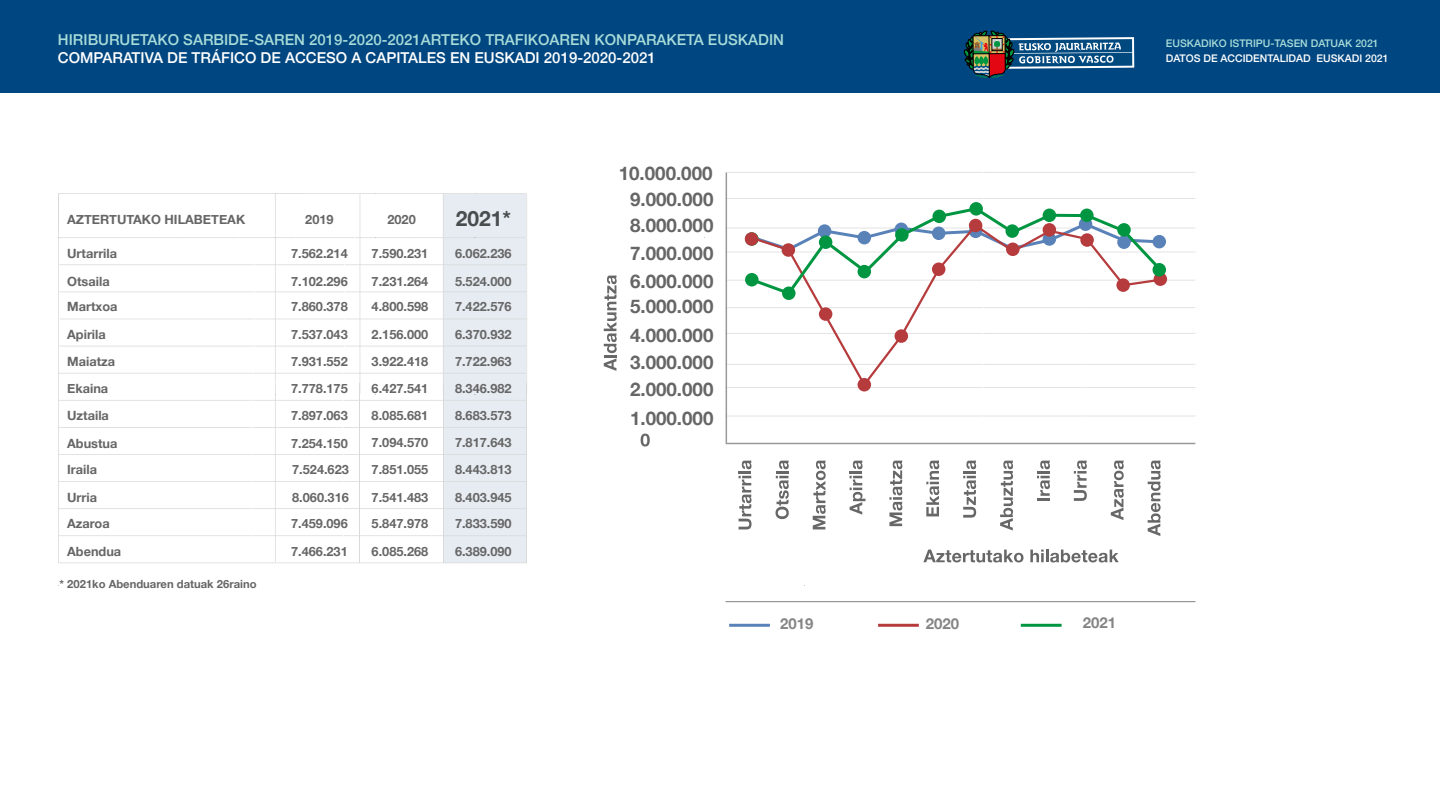
<style>
.page{position:relative;width:1440px;height:810px;background:#fff}
.page>*{position:absolute;margin:0;border:0;box-sizing:border-box;transform-origin:0 0}
.t1{font:700 21px "Helvetica Neue";color:#494d4e}
.t2{font:700 18.75px "Helvetica Neue";color:#666}
.t3{font:500 15px "Helvetica Neue";color:#a8dbd8}
.t4{font:500 15px "Helvetica Neue";color:#fff}
.t5{font:700 15px "Helvetica Neue";color:#858585}
.t6{font:700 12.75px "Helvetica Neue";color:#666}
.t7{font:700 11.25px "Helvetica Neue";color:#666}
.t8{font:500 10.5px "Helvetica Neue";color:#a8dbd8}
.t9{font:500 10.5px "Helvetica Neue";color:#fff}
</style>
<div class="page">
<div style="left:0;top:0;width:1440px;height:93px;background:#004781"></div>
<svg style="left:964px;top:30px;width:170px;height:48px"></svg>
<hr style="left:526px;top:194px;width:1px;height:43px;background:#d9d9d9">
<hr style="left:526px;top:238px;width:1px;height:156px;background:#d9d9d9">
<hr style="left:526px;top:383px;width:1px;height:179px;background:#d9d9d9">
<svg style="left:58px;top:193px;width:468px;height:370px"></svg>
<svg style="left:739px;top:460px;width:13px;height:69px"></svg>
<svg style="left:776px;top:460px;width:13px;height:59px"></svg>
<svg style="left:813px;top:460px;width:13px;height:69px"></svg>
<svg style="left:850px;top:460px;width:16px;height:55px"></svg>
<svg style="left:889px;top:460px;width:13px;height:66px"></svg>
<svg style="left:926px;top:460px;width:13px;height:56px"></svg>
<svg style="left:963px;top:460px;width:13px;height:58px"></svg>
<svg style="left:1000px;top:460px;width:13px;height:70px"></svg>
<svg style="left:1037px;top:460px;width:13px;height:41px"></svg>
<svg style="left:1074px;top:460px;width:13px;height:41px"></svg>
<svg style="left:1111px;top:460px;width:13px;height:60px"></svg>
<svg style="left:1148px;top:460px;width:13px;height:76px"></svg>
<svg style="left:923px;top:550px;width:100px;height:12px"></svg>
<svg style="left:1030px;top:550px;width:89px;height:12px"></svg>
<svg style="left:604px;top:275px;width:13px;height:96px"></svg>
<svg style="left:641px;top:434px;width:9px;height:13px"></svg>
<svg style="left:725px;top:172px;width:471px;height:273px"></svg>
<hr style="left:726px;top:601px;width:470px;height:1px;background:#000">
<div style="left:745px;top:273px;width:14px;height:13px;background:#009641;border-radius:50%"></div>
<div style="left:745px;top:232px;width:13px;height:14px;background:#b63b3d;border-radius:50%"></div>
<div style="left:858px;top:378px;width:13px;height:13px;background:#b63b3d;border-radius:50%"></div>
<div style="left:1154px;top:272px;width:13px;height:14px;background:#b63b3d;border-radius:50%"></div>
<svg style="left:969px;top:202px;width:14px;height:14px"></svg>
<svg style="left:749px;top:297px;width:414px;height:92px"></svg>
<svg style="left:748px;top:206px;width:417px;height:91px"></svg>
<hr style="left:729px;top:624px;width:41px;height:3px;background:#5982b8">
<hr style="left:878px;top:624px;width:41px;height:3px;background:#b63b3d">
<hr style="left:1021px;top:624px;width:41px;height:3px;background:#009641">
<p class="t3" style="left:58px;top:28px;width:728px">HIRIBURUETAKO SARBIDE-SAREN 2019-2020-2021ARTEKO TRAFIKOAREN KONPARAKETA EUSKADIN</p>
<p class="t4" style="left:58px;top:46px;width:599px">COMPARATIVA DE TRÁFICO DE ACCESO A CAPITALES EN EUSKADI 2019-2020-2021</p>
<p class="t6" style="left:67px;top:209px;width:180px">AZTERTUTAKO HILABETEAK</p>
<p class="t6" style="left:305px;top:209px;width:30px">2019</p>
<p class="t6" style="left:387px;top:209px;width:30px">2020</p>
<p class="t1" style="left:456px;top:202px;width:57px">2021*</p>
<p class="t6" style="left:67px;top:243px;width:52px">Urtarrila</p>
<p class="t6" style="left:291px;top:243px;width:58px">7.562.214</p>
<p class="t6" style="left:372px;top:243px;width:58px">7.590.231</p>
<p class="t6" style="left:455px;top:243px;width:58px">6.062.236</p>
<p class="t6" style="left:67px;top:271px;width:44px">Otsaila</p>
<p class="t6" style="left:291px;top:271px;width:58px">7.102.296</p>
<p class="t6" style="left:372px;top:271px;width:58px">7.231.264</p>
<p class="t6" style="left:455px;top:271px;width:58px">5.524.000</p>
<p class="t6" style="left:67px;top:297px;width:52px">Martxoa</p>
<p class="t6" style="left:291px;top:297px;width:58px">7.860.378</p>
<p class="t6" style="left:372px;top:297px;width:58px">4.800.598</p>
<p class="t6" style="left:455px;top:297px;width:58px">7.422.576</p>
<p class="t6" style="left:67px;top:325px;width:40px">Apirila</p>
<p class="t6" style="left:291px;top:325px;width:58px">7.537.043</p>
<p class="t6" style="left:372px;top:325px;width:58px">2.156.000</p>
<p class="t6" style="left:455px;top:325px;width:58px">6.370.932</p>
<p class="t6" style="left:67px;top:352px;width:49px">Maiatza</p>
<p class="t6" style="left:291px;top:352px;width:58px">7.931.552</p>
<p class="t6" style="left:372px;top:352px;width:58px">3.922.418</p>
<p class="t6" style="left:455px;top:352px;width:58px">7.722.963</p>
<p class="t6" style="left:67px;top:378px;width:43px">Ekaina</p>
<p class="t6" style="left:291px;top:378px;width:58px">7.778.175</p>
<p class="t6" style="left:372px;top:378px;width:58px">6.427.541</p>
<p class="t6" style="left:455px;top:378px;width:58px">8.346.982</p>
<p class="t6" style="left:67px;top:405px;width:43px">Uztaila</p>
<p class="t6" style="left:291px;top:405px;width:58px">7.897.063</p>
<p class="t6" style="left:372px;top:405px;width:58px">8.085.681</p>
<p class="t6" style="left:455px;top:405px;width:58px">8.683.573</p>
<p class="t6" style="left:67px;top:433px;width:52px">Abustua</p>
<p class="t6" style="left:291px;top:433px;width:58px">7.254.150</p>
<p class="t6" style="left:372px;top:433px;width:58px">7.094.570</p>
<p class="t6" style="left:455px;top:433px;width:58px">7.817.643</p>
<p class="t6" style="left:67px;top:459px;width:31px">Iraila</p>
<p class="t6" style="left:292px;top:459px;width:58px">7.524.623</p>
<p class="t6" style="left:372px;top:459px;width:58px">7.851.055</p>
<p class="t6" style="left:455px;top:459px;width:58px">8.443.813</p>
<p class="t6" style="left:67px;top:487px;width:31px">Urria</p>
<p class="t6" style="left:292px;top:487px;width:58px">8.060.316</p>
<p class="t6" style="left:372px;top:487px;width:58px">7.541.483</p>
<p class="t6" style="left:455px;top:487px;width:58px">8.403.945</p>
<p class="t6" style="left:67px;top:514px;width:44px">Azaroa</p>
<p class="t6" style="left:291px;top:514px;width:58px">7.459.096</p>
<p class="t6" style="left:372px;top:514px;width:58px">5.847.978</p>
<p class="t6" style="left:455px;top:514px;width:58px">7.833.590</p>
<p class="t6" style="left:67px;top:541px;width:56px">Abendua</p>
<p class="t6" style="left:291px;top:541px;width:58px">7.466.231</p>
<p class="t6" style="left:372px;top:541px;width:58px">6.085.268</p>
<p class="t6" style="left:455px;top:541px;width:58px">6.389.090</p>
<p class="t7" style="left:60px;top:576px;width:199px">* 2021ko Abenduaren datuak 26raino</p>
<p class="t2" style="left:619px;top:158px;width:95px">10.000.000</p>
<p class="t2" style="left:630px;top:184px;width:85px">9.000.000</p>
<p class="t2" style="left:630px;top:211px;width:85px">8.000.000</p>
<p class="t2" style="left:630px;top:239px;width:85px">7.000.000</p>
<p class="t2" style="left:630px;top:266px;width:85px">6.000.000</p>
<p class="t2" style="left:630px;top:292px;width:85px">5.000.000</p>
<p class="t2" style="left:630px;top:321px;width:85px">4.000.000</p>
<p class="t2" style="left:630px;top:347px;width:85px">3.000.000</p>
<p class="t2" style="left:630px;top:375px;width:85px">2.000.000</p>
<p class="t2" style="left:630px;top:403px;width:85px">1.000.000</p>
<p class="t5" style="left:780px;top:612px;width:35px">2019</p>
<p class="t5" style="left:926px;top:612px;width:35px">2020</p>
<p class="t5" style="left:1083px;top:611px;width:35px">2021</p>
<p class="t8" style="left:1166px;top:34px;width:214px">EUSKADIKO ISTRIPU-TASEN DATUAK 2021</p>
<p class="t9" style="left:1166px;top:49px;width:224px">DATOS DE ACCIDENTALIDAD EUSKADI 2021</p>
</div>
